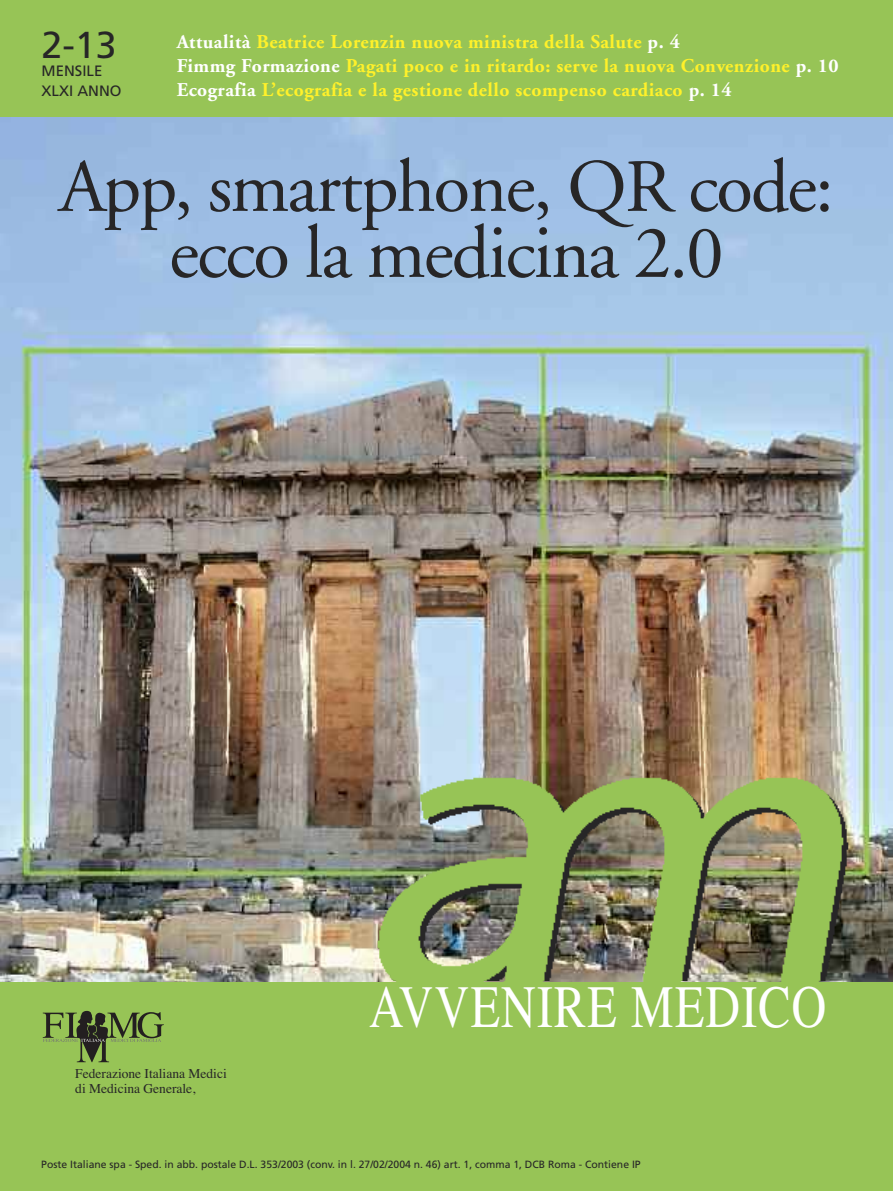
<style>
.page{position:relative;width:893px;height:1191px;background:#fff}
.page>*{position:absolute;margin:0;border:0;box-sizing:border-box;transform-origin:0 0}
.t1{font:75px/66px "Adobe Garamond";letter-spacing:-.025em;color:#272627;text-align:center}
.t2{font:60px "Times";letter-spacing:.025em;color:#fff;scale:.8 1}
.t3{font:37.5px "Frutiger";color:#272627}
.t4{font:700 19.5px/24px "Adobe Garamond";letter-spacing:.025em;color:#fff12a}
.t5{font:15px/20.2px "Frutiger";color:#272627}
.t6{font:13.5px/15px "Times";color:#272627}
.t7{font:10.5px "Frutiger";color:#272627}
.s1{color:#fff}
</style>
<div class="page">
<img style="left:0;top:117px;width:893px;height:864px">
<div style="left:0;top:981px;width:893px;height:210px;background:#97c456"></div>
<div style="left:0;top:0;width:893px;height:117px;background:#97c456"></div>
<svg style="left:43px;top:1011px;width:121px;height:51px"></svg>
<img style="left:355px;top:760px;width:510px;height:222px">
<h3 class="t3" style="left:42px;top:30px;width:77px">2-13</h3>
<p class="t5" style="left:42px;top:62px;width:82px">MENSILE<br>XLXI ANNO</p>
<p class="t4" style="left:177px;top:32px;width:663px"><span class="s1">Attualità</span> Beatrice Lorenzin nuova ministra della Salute <span class="s1">p. 4<br>Fimmg Formazione</span> Pagati poco e in ritardo: serve la nuova Convenzione <span class="s1">p. 10<br>Ecografia</span> L’ecografia e la gestione dello scompenso cardiaco <span class="s1">p. 14</span></p>
<h1 class="t1" style="left:59px;top:160px;width:776px">App, smartphone, QR code: ecco la medicina 2.0</h1>
<p class="t6" style="left:75px;top:1065px;width:153px">Federazione Italiana Medici di Medicina Generale,</p>
<h2 class="t2" style="left:369px;top:971px;width:573px">AVVENIRE MEDICO</h2>
<p class="t7" style="left:41px;top:1160px;width:601px">Poste Italiane spa - Sped. in abb. postale D.L. 353/2003 (conv. in l. 27/02/2004 n. 46) art. 1, comma 1, DCB Roma - Contiene IP</p>
</div>
